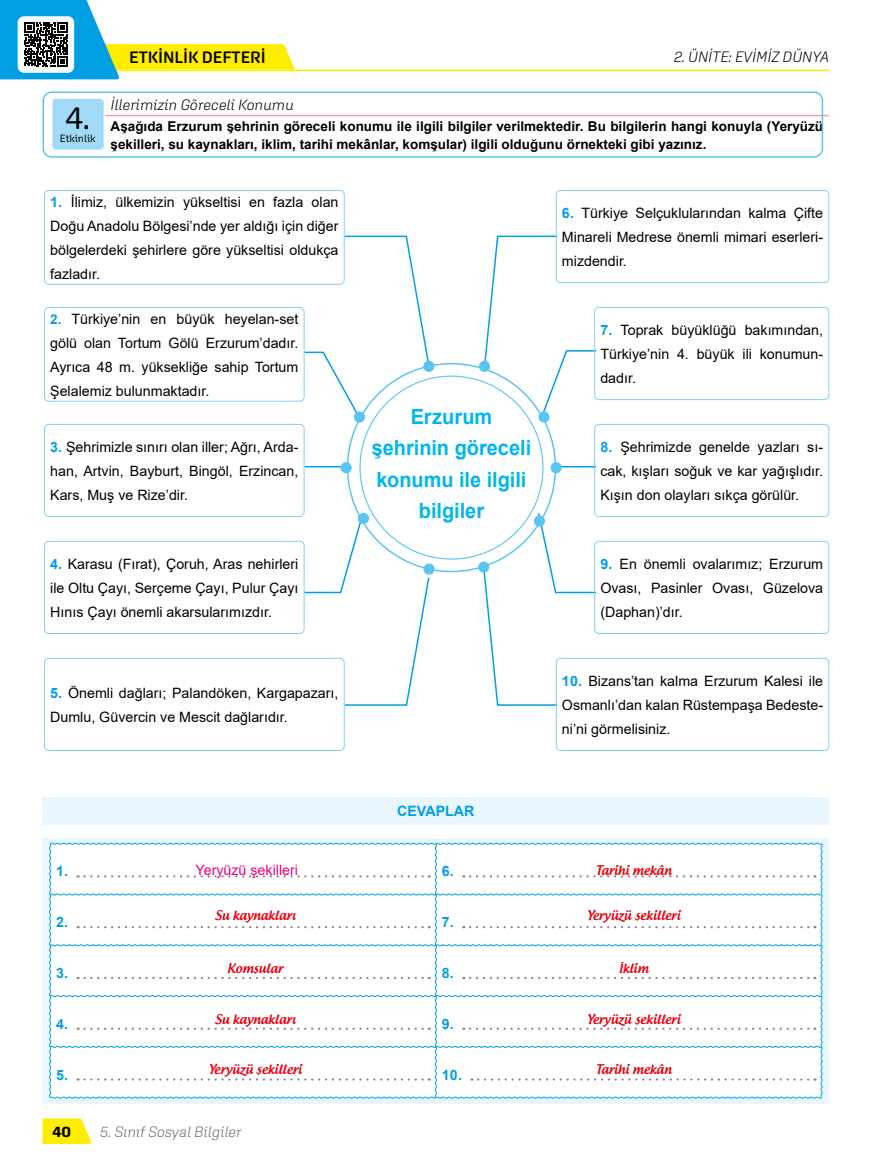
<style>
.page{position:relative;width:893px;height:1161px;background:#fff}
.page>*{position:absolute;margin:0;border:0;box-sizing:border-box;transform-origin:0 0}
.t1{font:31.5px "Aglet Sans";color:#000}
.t2{font:700 21px/31.5px "Arial";color:#00b6ed;text-align:center;scale:.95 1}
.t3{font:600 16.5px "Aglet Sans";color:#000}
.t4{font:italic 300 15px "Aglet Sans";color:#000}
.t5{font:italic 300 15px "Aglet Sans";color:#706f6f}
.t6{font:700 15px "Aglet Sans";color:#000}
.t7{font:14.25px/24px "Arial";color:#000;text-align:justify}
.t8{font:700 14.25px "Arial";color:#009fe3}
.t9{font:14.25px "Arial";color:#e6007d}
.t10{font:700 13.5px/18px "Arial";color:#000}
.t11{font:500 12.75px "Androgyne";color:#e30613}
.t12{font:10.5px "Aglet Sans";color:#000}
.s1{font-weight:700;color:#009fe3}
.s2{font-weight:700;font-size:13.5px;color:#009fe3}
</style>
<div class="page">
<svg style="left:43px;top:1118px;width:48px;height:26px"></svg>
<hr style="left:115px;top:70px;width:714px;height:1px;background:#ffed00">
<svg style="left:0;top:0;width:295px;height:79px"></svg>
<hr style="left:105px;top:115px;width:724px;height:1px;background:#f39fc5">
<div style="left:52px;top:98px;width:52px;height:52px;background:#a1daf8;border-radius:4px"></div>
<div style="left:51px;top:97px;width:54px;height:54px;border:2px solid #fff;border-radius:4px"></div>
<div style="left:43px;top:91px;width:780px;height:67px;border:2px solid #5bc5f2;border-radius:9px"></div>
<hr style="left:304px;top:466px;width:42px;height:1px;background:#009fe3">
<hr style="left:556px;top:466px;width:40px;height:1px;background:#009fe3">
<svg style="left:340px;top:461px;width:12px;height:13px"></svg>
<svg style="left:550px;top:461px;width:12px;height:13px"></svg>
<svg style="left:478px;top:235px;width:119px;height:188px"></svg>
<svg style="left:477px;top:512px;width:120px;height:194px"></svg>
<svg style="left:303px;top:512px;width:132px;height:194px"></svg>
<svg style="left:303px;top:235px;width:132px;height:188px"></svg>
<div style="left:556px;top:190px;width:273px;height:93px;border:1px solid #83d0f5;border-radius:4px"></div>
<div style="left:556px;top:658px;width:273px;height:93px;border:1px solid #83d0f5;border-radius:4px"></div>
<div style="left:594px;top:307px;width:235px;height:93px;border:1px solid #83d0f5;border-radius:4px"></div>
<div style="left:594px;top:541px;width:235px;height:93px;border:1px solid #83d0f5;border-radius:4px"></div>
<div style="left:594px;top:424px;width:235px;height:93px;border:1px solid #83d0f5;border-radius:4px"></div>
<div style="left:44px;top:190px;width:301px;height:95px;border:1px solid #83d0f5;border-radius:4px"></div>
<div style="left:44px;top:658px;width:301px;height:93px;border:1px solid #83d0f5;border-radius:4px"></div>
<div style="left:44px;top:307px;width:260px;height:95px;border:1px solid #83d0f5;border-radius:4px"></div>
<div style="left:44px;top:541px;width:260px;height:93px;border:1px solid #83d0f5;border-radius:4px"></div>
<div style="left:44px;top:424px;width:260px;height:93px;border:1px solid #83d0f5;border-radius:4px"></div>
<div style="left:43px;top:838px;width:786px;height:265px;background:#eaf6fe"></div>
<svg style="left:49px;top:842px;width:774px;height:257px;background:#f5fafc"></svg>
<div style="left:43px;top:797px;width:786px;height:28px;background:#eaf6fe"></div>
<h1 class="t1" style="left:65px;top:100px;width:26px">4.</h1>
<p class="t12" style="left:60px;top:132px;width:37px">Etkinlik</p>
<p class="t3" style="left:129px;top:48px;width:138px">ETKİNLİK DEFTERİ</p>
<p class="t4" style="left:674px;top:48px;width:157px">2. ÜNİTE: EVİMİZ DÜNYA</p>
<p class="t4" style="left:111px;top:96px;width:185px">İllerimizin Göreceli Konumu</p>
<p class="t10" style="left:111px;top:118px;width:714px">Aşağıda Erzurum şehrinin göreceli konumu ile ilgili bilgiler verilmektedir. Bu bilgilerin hangi konuyla (Yeryüzü şekilleri, su kaynakları, iklim, tarihi mekânlar, komşular) ilgili olduğunu örnekteki gibi yazınız.</p>
<p class="t7" style="left:50px;top:189px;width:290px"><span class="s1">1.</span> İlimiz, ülkemizin yükseltisi en fazla olan Doğu Anadolu Bölgesi’nde yer aldığı için diğer bölgelerdeki şehirlere göre yükseltisi oldukça fazladır.</p>
<p class="t7" style="left:50px;top:306px;width:250px;text-align:left"><span class="s2">2.</span> Türkiye’nin en büyük heyelan-set gölü olan Tortum Gölü Erzurum’dadır.<br>Ayrıca 48 m. yüksekliğe sahip Tortum Şelalemiz bulunmaktadır.</p>
<p class="t7" style="left:50px;top:434px;width:250px"><span class="s1">3.</span> Şehrimizle sınırı olan iller; Ağrı, Arda&shy;han, Artvin, Bayburt, Bingöl, Erzincan, Kars, Muş ve Rize’dir.</p>
<p class="t7" style="left:50px;top:551px;width:250px"><span class="s1">4.</span> Karasu (Fırat), Çoruh, Aras nehirleri ile Oltu Çayı, Serçeme Çayı, Pulur Çayı Hınıs Çayı önemli akarsularımızdır.</p>
<p class="t7" style="left:50px;top:680px;width:290px"><span class="s1">5.</span> Önemli dağları; Palandöken, Kargapazarı,<br>Dumlu, Güvercin ve Mescit dağlarıdır.</p>
<h2 class="t2" style="left:372px;top:401px;width:169px">Erzurum şehrinin göreceli konumu ile ilgili bilgiler</h2>
<p class="t8" style="left:397px;top:801px;width:79px">CEVAPLAR</p>
<p class="t9" style="left:196px;top:860px;width:104px">Yeryüzü şekilleri</p>
<p class="t8" style="left:56px;top:861px;width:14px">1.</p>
<p class="t8" style="left:442px;top:861px;width:14px">6.</p>
<p class="t11" style="left:215px;top:907px;width:82px">Su kaynakları</p>
<p class="t8" style="left:56px;top:912px;width:14px">2.</p>
<p class="t8" style="left:442px;top:912px;width:14px">7.</p>
<p class="t11" style="left:227px;top:960px;width:57px">Komşular</p>
<p class="t8" style="left:56px;top:963px;width:14px">3.</p>
<p class="t8" style="left:442px;top:963px;width:14px">8.</p>
<p class="t11" style="left:215px;top:1011px;width:82px">Su kaynakları</p>
<p class="t11" style="left:208px;top:1061px;width:95px">Yeryüzü şekilleri</p>
<p class="t8" style="left:56px;top:1014px;width:14px">4.</p>
<p class="t8" style="left:442px;top:1014px;width:14px">9.</p>
<p class="t8" style="left:56px;top:1064px;width:14px">5.</p>
<p class="t8" style="left:442px;top:1064px;width:22px">10.</p>
<p class="t6" style="left:52px;top:1122px;width:20px">40</p>
<p class="t5" style="left:100px;top:1122px;width:143px">5. Sınıf Sosyal Bilgiler</p>
<p class="t7" style="left:562px;top:201px;width:263px"><span class="s1">6.</span> Türkiye Selçuklularından kalma Çifte Minareli Medrese önemli mimari eserleri&shy;mizdendir.</p>
<p class="t7" style="left:600px;top:318px;width:224px"><span class="s1">7.</span> Toprak büyüklüğü bakımından, Türkiye’nin 4. büyük ili konumun&shy;dadır.</p>
<p class="t7" style="left:600px;top:434px;width:224px;text-align:left"><span class="s1">8.</span> Şehrimizde genelde yazları sı&shy;cak, kışları soğuk ve kar yağışlıdır.<br>Kışın don olayları sıkça görülür.</p>
<p class="t7" style="left:600px;top:551px;width:224px"><span class="s1">9.</span> En önemli ovalarımız; Erzurum Ovası, Pasinler Ovası, Güzelova (Daphan)’dır.</p>
<p class="t7" style="left:562px;top:668px;width:263px"><span class="s1">10.</span> Bizans’tan kalma Erzurum Kalesi ile Osmanlı’dan kalan Rüstempaşa Bedeste&shy;ni’ni görmelisiniz.</p>
<p class="t11" style="left:596px;top:861px;width:77px">Tarihi mekân</p>
<p class="t11" style="left:587px;top:907px;width:95px">Yeryüzü şekilleri</p>
<p class="t11" style="left:619px;top:960px;width:31px">İklim</p>
<p class="t11" style="left:587px;top:1011px;width:95px">Yeryüzü şekilleri</p>
<p class="t11" style="left:596px;top:1061px;width:77px">Tarihi mekân</p>
</div>
